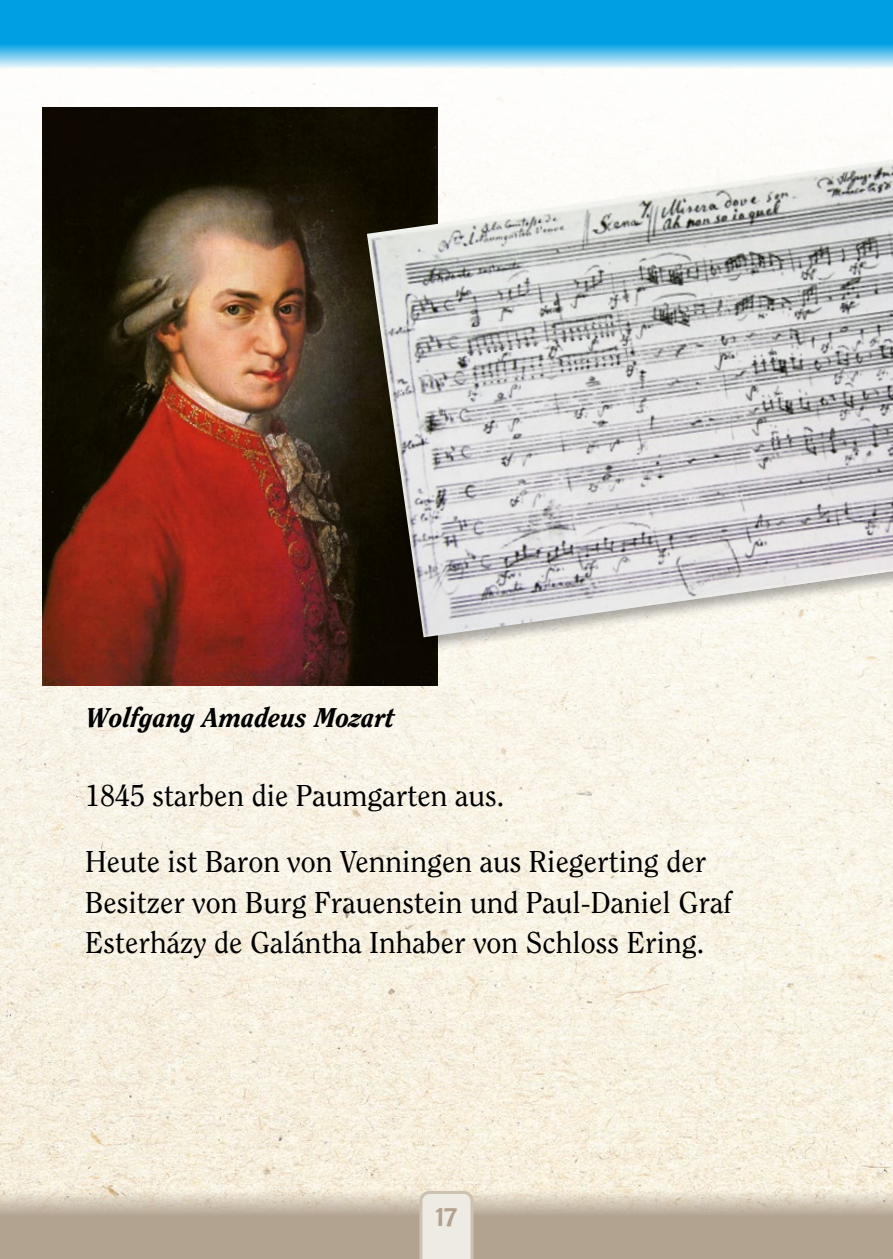
<style>
.page{position:relative;width:893px;height:1259px;background:#fff}
.page>*{position:absolute;margin:0;border:0;box-sizing:border-box;transform-origin:0 0}
.t1{font:30px/40.5px "Clearface";color:#000}
.t2{font:30px "Berlin Sans FB";color:#b2a391}
.t3{font:italic 800 27px "Clearface";color:#000}
</style>
<div class="page">
<img style="left:0;top:68px;width:893px;height:1123px">
<svg style="left:0;top:0;width:893px;height:68px;fill:#009fe3"></svg>
<svg style="left:0;top:1191px;width:893px;height:68px;fill:#b2a391"></svg>
<svg style="left:419px;top:1191px;width:54px;height:68px"></svg>
<img style="left:43px;top:107px;width:395px;height:578px">
<div style="left:364px;top:143px;width:529px;height:510px;background:#000;opacity:.33"></div>
<img style="left:367px;top:160px;width:526px;height:477px">
<p class="t3" style="left:86px;top:701px;width:310px">Wolfgang Amadeus Mozart</p>
<p class="t1" style="left:85px;top:775px;width:421px">1845 starben die Paumgarten aus.</p>
<p class="t1" style="left:85px;top:841px;width:648px">Heute ist Baron von Venningen aus Riegerting der<br>Besitzer von Burg Frauenstein und Paul-Daniel Graf<br>Esterházy de Galántha Inhaber von Schloss Ering.</p>
<p class="t2" style="left:436px;top:1199px;width:23px">17</p>
</div>
